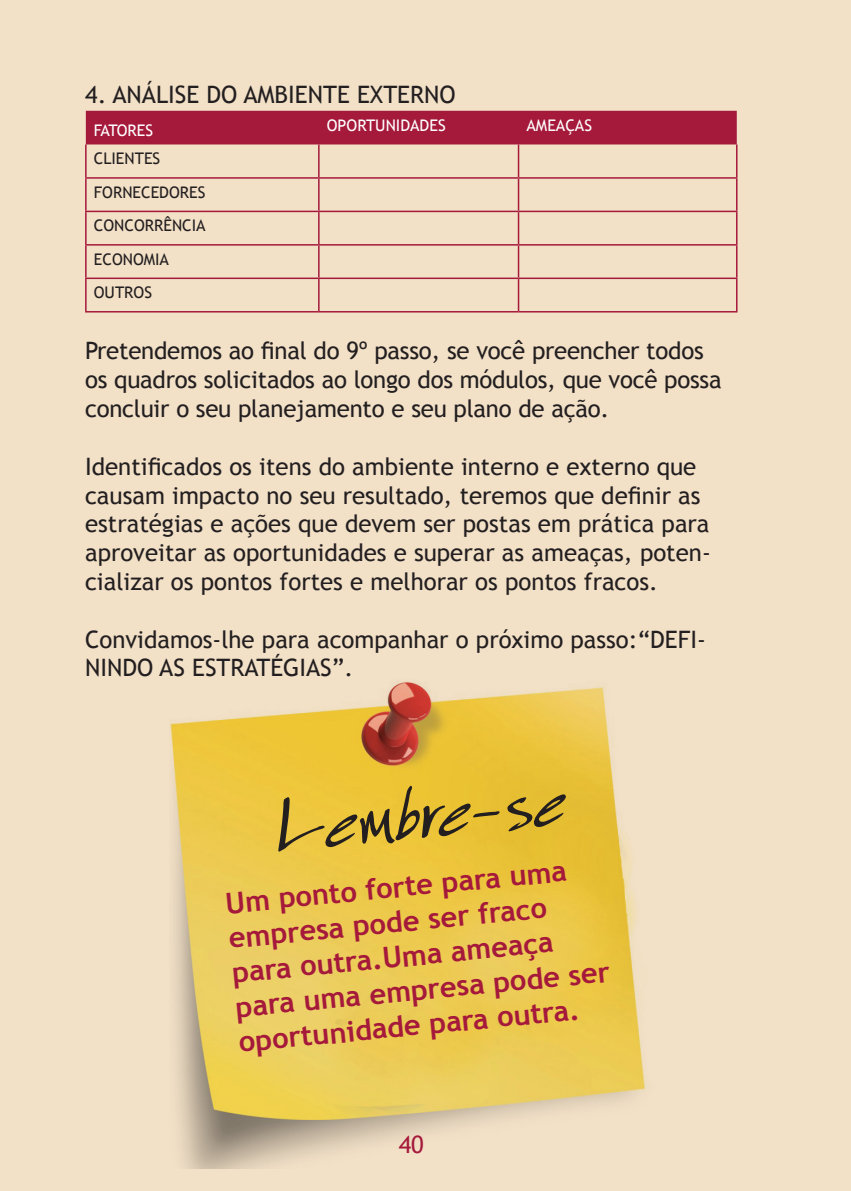
<style>
.page{position:relative;width:851px;height:1191px;background:#fff}
.page>*{position:absolute;margin:0;border:0;box-sizing:border-box;transform-origin:0 0}
.SUBTITULO{font:700 29px/34.8px "Trebuchet MS";color:#a5193b}
.TEXTO_PRINCIPAL{font:24px/28.8px "Trebuchet MS";color:#231f20}
.t1{font:24px "Trebuchet MS";color:#a5193b}
.t2{font:16px "Trebuchet MS";color:#231f20}
.t3{font:16px "Trebuchet MS";color:#fff}
.t4{font:16px "Trebuchet MS";letter-spacing:-.03em;color:#fff}
</style>
<div class="page">
<div style="left:0;top:0;width:850px;height:1191px;background:#f2e0c7"></div>
<img style="left:170px;top:682px;width:476px;height:486px">
<svg style="left:278px;top:785px;width:288px;height:66px;background:#cdaa33"></svg>
<div style="left:86px;top:111px;width:650px;height:33px;background:#a5193b"></div>
<hr style="left:85px;top:144px;width:2px;height:33px;background:#a5193b">
<hr style="left:318px;top:144px;width:1px;height:33px;background:#a5193b">
<hr style="left:517px;top:144px;width:2px;height:33px;background:#a5193b">
<hr style="left:736px;top:144px;width:1px;height:33px;background:#a5193b">
<hr style="left:85px;top:177px;width:234px;height:2px;background:#a5193b">
<hr style="left:85px;top:179px;width:2px;height:32px;background:#a5193b">
<hr style="left:319px;top:177px;width:199px;height:2px;background:#a5193b">
<hr style="left:318px;top:179px;width:1px;height:32px;background:#a5193b">
<hr style="left:518px;top:177px;width:219px;height:2px;background:#a5193b">
<hr style="left:517px;top:179px;width:2px;height:32px;background:#a5193b">
<hr style="left:736px;top:179px;width:1px;height:32px;background:#a5193b">
<hr style="left:85px;top:211px;width:234px;height:1px;background:#a5193b">
<hr style="left:85px;top:212px;width:2px;height:32px;background:#a5193b">
<hr style="left:319px;top:211px;width:199px;height:1px;background:#a5193b">
<hr style="left:318px;top:212px;width:1px;height:32px;background:#a5193b">
<hr style="left:518px;top:211px;width:219px;height:1px;background:#a5193b">
<hr style="left:517px;top:212px;width:2px;height:32px;background:#a5193b">
<hr style="left:736px;top:212px;width:1px;height:32px;background:#a5193b">
<hr style="left:85px;top:244px;width:234px;height:2px;background:#a5193b">
<hr style="left:85px;top:246px;width:2px;height:31px;background:#a5193b">
<hr style="left:319px;top:244px;width:199px;height:2px;background:#a5193b">
<hr style="left:318px;top:246px;width:1px;height:31px;background:#a5193b">
<hr style="left:518px;top:244px;width:219px;height:2px;background:#a5193b">
<hr style="left:517px;top:246px;width:2px;height:31px;background:#a5193b">
<hr style="left:736px;top:246px;width:1px;height:31px;background:#a5193b">
<hr style="left:85px;top:277px;width:234px;height:2px;background:#a5193b">
<hr style="left:85px;top:279px;width:2px;height:32px;background:#a5193b">
<hr style="left:319px;top:277px;width:199px;height:2px;background:#a5193b">
<hr style="left:318px;top:279px;width:1px;height:32px;background:#a5193b">
<hr style="left:518px;top:277px;width:219px;height:2px;background:#a5193b">
<hr style="left:517px;top:279px;width:2px;height:32px;background:#a5193b">
<hr style="left:736px;top:279px;width:1px;height:32px;background:#a5193b">
<hr style="left:85px;top:311px;width:234px;height:1px;background:#a5193b">
<hr style="left:319px;top:311px;width:199px;height:1px;background:#a5193b">
<hr style="left:518px;top:311px;width:219px;height:1px;background:#a5193b">
<p class="TEXTO_PRINCIPAL" style="left:85px;top:80px;width:372px">4. ANÁLISE DO AMBIENTE EXTERNO</p>
<p class="t4" style="left:94px;top:121px;width:61px">FATORES</p>
<p class="t3" style="left:327px;top:115px;width:120px">OPORTUNIDADES</p>
<p class="t3" style="left:526px;top:115px;width:67px">AMEAÇAS</p>
<p class="t2" style="left:94px;top:148px;width:68px">CLIENTES</p>
<p class="t2" style="left:94px;top:182px;width:113px">FORNECEDORES</p>
<p class="t2" style="left:94px;top:215px;width:113px">CONCORRÊNCIA</p>
<p class="t2" style="left:94px;top:249px;width:77px">ECONOMIA</p>
<p class="t2" style="left:94px;top:282px;width:60px">OUTROS</p>
<p class="TEXTO_PRINCIPAL" style="left:85px;top:336px;width:638px">Pretendemos ao final do 9º passo, se você preencher todos os quadros solicitados ao longo dos módulos, que você possa concluir o seu planejamento e seu plano de ação.</p>
<p class="TEXTO_PRINCIPAL" style="left:85px;top:451px;width:627px">Identificados os itens do ambiente interno e externo que causam impacto no seu resultado, teremos que definir as estratégias e ações que devem ser postas em prática para aproveitar as oportunidades e superar as ameaças, poten&shy;cializar os pontos fortes e melhorar os pontos fracos.</p>
<p class="TEXTO_PRINCIPAL" style="left:85px;top:624px;width:622px">Convidamos-lhe para acompanhar o próximo passo:“DEFI-<br>NINDO AS ESTRATÉGIAS”.</p>
<p class="SUBTITULO" style="left:222px;top:887px;width:377px;rotate:-6deg">Um ponto forte para uma empresa pode ser fraco para outra.Uma ameaça para uma empresa pode ser oportunidade para outra.</p>
<p class="t1" style="left:398px;top:1129px;width:27px">40</p>
</div>
